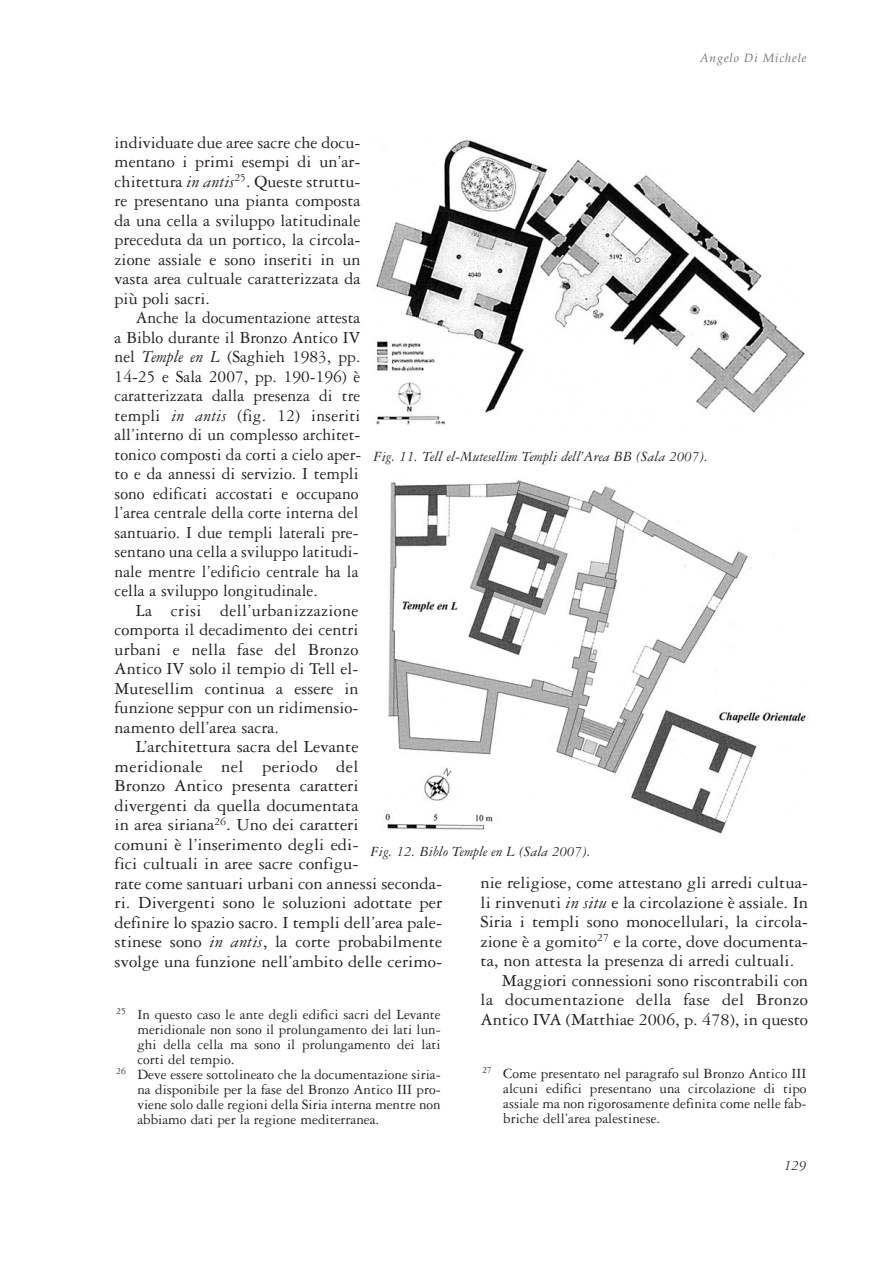
<style>
.page{position:relative;width:893px;height:1263px;background:#fff}
.page>*{position:absolute;margin:0;border:0;box-sizing:border-box;transform-origin:0 0}
.t1{font:18px/19.5px "Garamond Three";color:#231f20;text-align:justify}
.t2{font:18px "Garamond Three";letter-spacing:.02em;color:#231f20}
.t3{font:15px/15px "Garamond Three";color:#231f20;text-align:justify}
.t4{font:italic 15px "Garamond Three";color:#231f20}
.t5{font:italic 12px "Book Antiqua";letter-spacing:.075em;color:#6c6e70}
.s1{font-style:italic}
</style>
<div class="page">
<svg style="left:376px;top:139px;width:433px;height:695px"></svg>
<p class="t5" style="left:700px;top:54px;width:108px">Angelo Di Michele</p>
<p class="t1" style="left:115px;top:134px;width:247px">individuate due aree sacre che docu&shy;mentano i primi esempi di un’ar&shy;chitettura <span class="s1">in antis</span><sup>25</sup>. Queste struttu&shy;re presentano una pianta composta da una cella a sviluppo latitudinale preceduta da un portico, la circola&shy;zione assiale e sono inseriti in un vasta area cultuale caratterizzata da più poli sacri.</p>
<p class="t1" style="left:115px;top:310px;width:248px;text-align:left;text-indent:21px">Anche la documentazione attesta a Biblo durante il Bronzo Antico IV nel <span class="s1">Temple en L</span> (Saghieh 1983, pp.<br>14-25 e Sala 2007, pp. 190-196) è caratterizzata dalla presenza di tre templi <span class="s1">in antis</span> (fig. 12) inseriti all’interno di un complesso architet&shy;tonico composti da corti a cielo aper&shy;to e da annessi di servizio. I templi sono edificati accostati e occupano l’area centrale della corte interna del santuario. I due templi laterali pre&shy;sentano una cella a sviluppo latitudi&shy;nale mentre l’edificio centrale ha la cella a sviluppo longitudinale.</p>
<p class="t1" style="left:115px;top:602px;width:245px;text-indent:21px">La crisi dell’urbanizzazione comporta il decadimento dei centri urbani e nella fase del Bronzo Antico IV solo il tempio di Tell el-Mutesellim continua a essere in funzione seppur con un ridimensio&shy;namento dell’area sacra.</p>
<p class="t1" style="left:115px;top:739px;width:329px;text-align:left;text-indent:21px">L’architettura sacra del Levante meridionale nel periodo del<br>Bronzo Antico presenta caratteri<br>divergenti da quella documentata<br>in area siriana<sup>26</sup>. Uno dei caratteri<br>comuni è l’inserimento degli edi-<br>fici cultuali in aree sacre configu-<br>rate come santuari urbani con annessi seconda&shy;ri. Divergenti sono le soluzioni adottate per definire lo spazio sacro. I templi dell’area pale&shy;stinese sono <span class="s1">in antis</span>, la corte probabilmente svolge una funzione nell’ambito delle cerimo-</p>
<p class="t4" style="left:373px;top:451px;width:336px">Fig. 11. Tell el-Mutesellim Templi dell’Area BB (Sala 2007).</p>
<p class="t4" style="left:370px;top:846px;width:222px">Fig. 12. Biblo Temple en L (Sala 2007).</p>
<p class="t1" style="left:480px;top:875px;width:329px">nie religiose, come attestano gli arredi cultua-</p>
<p class="t1" style="left:480px;top:894px;width:329px">li rinvenuti <span class="s1">in situ</span> e la circolazione è assiale. In</p>
<p class="t1" style="left:480px;top:914px;width:329px">Siria i templi sono monocellulari, la circola-</p>
<p class="t1" style="left:480px;top:933px;width:329px">zione è a gomito<sup>27</sup> e la corte, dove documenta-</p>
<p class="t1" style="left:480px;top:953px;width:315px">ta, non attesta la presenza di arredi cultuali.</p>
<p class="t1" style="left:502px;top:972px;width:308px">Maggiori connessioni sono riscontrabili con</p>
<p class="t2" style="left:480px;top:994px;width:329px">la documentazione della fase del Bronzo</p>
<p class="t1" style="left:480px;top:1011px;width:329px">Antico IVA (Matthiae 2006, p. 478), in questo</p>
<p class="t3" style="left:116px;top:1009px;width:326px"><sup>25</sup> In questo caso le ante degli edifici sacri del Levante</p>
<p class="t3" style="left:137px;top:1024px;width:305px">meridionale non sono il prolungamento dei lati lun-</p>
<p class="t3" style="left:137px;top:1039px;width:305px">ghi della cella ma sono il prolungamento dei lati</p>
<p class="t3" style="left:137px;top:1054px;width:98px">corti del tempio.</p>
<p class="t3" style="left:116px;top:1069px;width:326px"><sup>26</sup> Deve essere sottolineato che la documentazione siria-</p>
<p class="t3" style="left:137px;top:1084px;width:305px">na disponibile per la fase del Bronzo Antico III pro-</p>
<p class="t3" style="left:137px;top:1099px;width:305px">viene solo dalle regioni della Siria interna mentre non</p>
<p class="t3" style="left:137px;top:1114px;width:243px">abbiamo dati per la regione mediterranea.</p>
<p class="t3" style="left:503px;top:1067px;width:305px;text-indent:-21px"><sup>27</sup> Come presentato nel paragrafo sul Bronzo Antico III alcuni edifici presentano una circolazione di tipo assiale ma non rigorosamente definita come nelle fab&shy;briche dell’area palestinese.</p>
<p class="t4" style="left:784px;top:1160px;width:24px">129</p>
</div>
